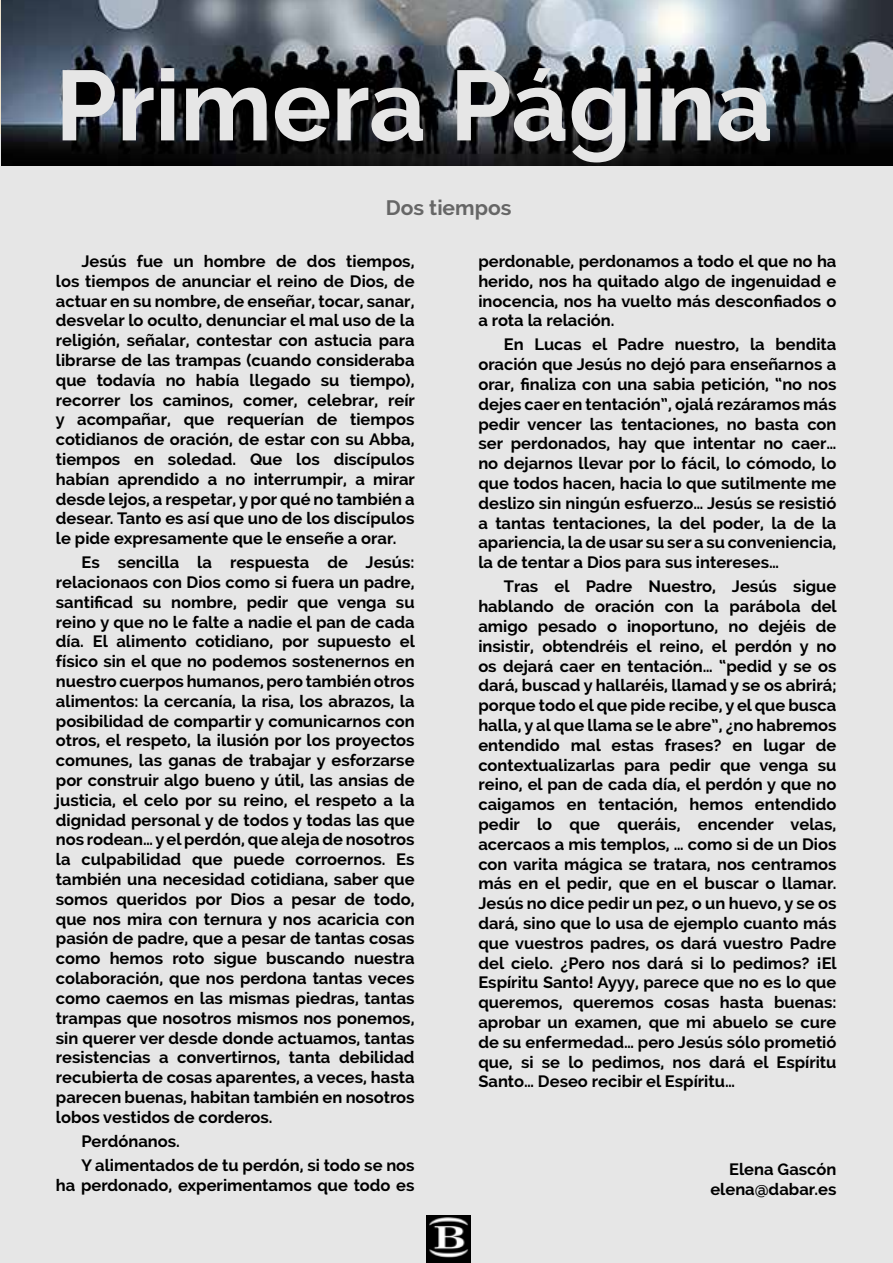
<style>
.page{position:relative;width:893px;height:1263px;background:#fff}
.page>*{position:absolute;margin:0;border:0;box-sizing:border-box;transform-origin:0 0}
.t1{font:700 99px "Raleway";color:#e6e6e6}
.t2{font:700 21px "Raleway";color:#666}
.t3{font:700 16.5px/19.8px "Raleway";color:#000;text-align:justify}
</style>
<div class="page">
<div style="left:0;top:135px;width:893px;height:1128px;background:#e6e6e6"></div>
<img style="left:1px;top:0;width:892px;height:166px">
<img style="left:427px;top:1216px;width:44px;height:47px">
<h1 class="t1" style="left:55px;top:49px;width:719px">Primera Página</h1>
<p class="t2" style="left:386px;top:196px;width:127px">Dos tiempos</p>
<p class="t3" style="left:56px;top:251px;width:360px;text-indent:26px">Jesús fue un hombre de dos tiempos, los tiempos de anunciar el reino de Dios, de actuar en su nombre, de enseñar, tocar, sanar, desvelar lo oculto, denunciar el mal uso de la religión, señalar, contestar con astucia para librarse de las trampas (cuando consideraba que todavía no había llegado su tiempo), recorrer los caminos, comer, celebrar, reír y acompañar, que requerían de tiempos cotidianos de oración, de estar con su Abba, tiempos en soledad. Que los discípulos habían aprendido a no interrumpir, a mirar desde lejos, a respetar, y por qué no también a desear. Tanto es así que uno de los discípulos le pide expresamente que le enseñe a orar.</p>
<p class="t3" style="left:56px;top:553px;width:361px;text-indent:26px">Es sencilla la respuesta de Jesús: relacionaos con Dios como si fuera un padre, santificad su nombre, pedir que venga su reino y que no le falte a nadie el pan de cada día. El alimento cotidiano, por supuesto el físico sin el que no podemos sostenernos en nuestro cuerpos humanos, pero también otros alimentos: la cercanía, la risa, los abrazos, la posibilidad de compartir y comunicarnos con otros, el respeto, la ilusión por los proyectos comunes, las ganas de trabajar y esforzarse por construir algo bueno y útil, las ansias de justicia, el celo por su reino, el respeto a la dignidad personal y de todos y todas las que nos rodean… y el perdón, que aleja de nosotros la culpabilidad que puede corroernos. Es también una necesidad cotidiana, saber que somos queridos por Dios a pesar de todo, que nos mira con ternura y nos acaricia con pasión de padre, que a pesar de tantas cosas como hemos roto sigue buscando nuestra colaboración, que nos perdona tantas veces como caemos en las mismas piedras, tantas trampas que nosotros mismos nos ponemos, sin querer ver desde donde actuamos, tantas resistencias a convertirnos, tanta debilidad recubierta de cosas aparentes, a veces, hasta parecen buenas, habitan también en nosotros lobos vestidos de corderos.</p>
<p class="t3" style="left:81px;top:1129px;width:335px;line-height:24px">Perdónanos.<br>Y alimentados de tu perdón, si todo se nos</p>
<p class="t3" style="left:56px;top:1175px;width:360px">ha perdonado, experimentamos que todo es</p>
<p class="t3" style="left:478px;top:251px;width:360px">perdonable, perdonamos a todo el que no ha herido, nos ha quitado algo de ingenuidad e inocencia, nos ha vuelto más desconfiados o a rota la relación.</p>
<p class="t3" style="left:478px;top:335px;width:360px;text-indent:26px">En Lucas el Padre nuestro, la bendita oración que Jesús no dejó para enseñarnos a orar, finaliza con una sabia petición, “no nos dejes caer en tentación”, ojalá rezáramos más pedir vencer las tentaciones, no basta con ser perdonados, hay que intentar no caer… no dejarnos llevar por lo fácil, lo cómodo, lo que todos hacen, hacia lo que sutilmente me deslizo sin ningún esfuerzo… Jesús se resistió a tantas tentaciones, la del poder, la de la apariencia, la de usar su ser a su conveniencia, la de tentar a Dios para sus intereses…</p>
<p class="t3" style="left:478px;top:577px;width:360px;text-indent:26px">Tras el Padre Nuestro, Jesús sigue hablando de oración con la parábola del amigo pesado o inoportuno, no dejéis de insistir, obtendréis el reino, el perdón y no os dejará caer en tentación… “pedid y se os dará, buscad y hallaréis, llamad y se os abrirá; porque todo el que pide recibe, y el que busca halla, y al que llama se le abre”, ¿no habremos entendido mal estas frases? en lugar de contextualizarlas para pedir que venga su reino, el pan de cada día, el perdón y que no caigamos en tentación, hemos entendido pedir lo que queráis, encender velas, acercaos a mis templos, … como si de un Dios con varita mágica se tratara, nos centramos más en el pedir, que en el buscar o llamar.<br>Jesús no dice pedir un pez, o un huevo, y se os dará, sino que lo usa de ejemplo cuanto más que vuestros padres, os dará vuestro Padre del cielo. ¿Pero nos dará si lo pedimos? ¡El Espíritu Santo! Ayyy, parece que no es lo que queremos, queremos cosas hasta buenas: aprobar un examen, que mi abuelo se cure de su enfermedad… pero Jesús sólo prometió que, si se lo pedimos, nos dará el Espíritu Santo… Deseo recibir el Espíritu…</p>
<p class="t3" style="left:710px;top:1159px;width:128px;text-align:right">Elena Gascón elena@dabar.es</p>
</div>
